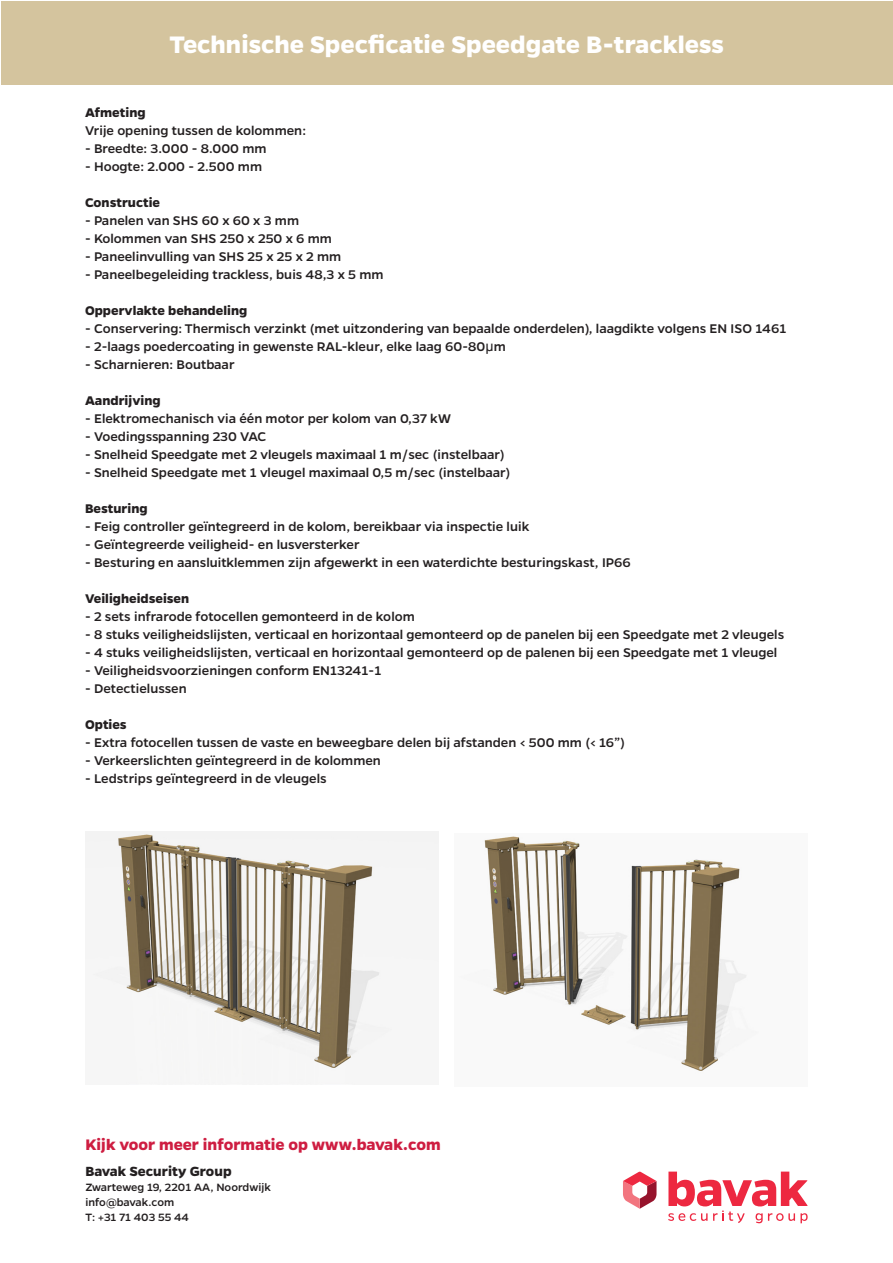
<style>
.page{position:relative;width:893px;height:1263px;background:#fff}
.page>*{position:absolute;margin:0;border:0;box-sizing:border-box;transform-origin:0 0}
.t1{font:700 27px "Gentona";color:#fff}
.KIJK_VOOR_MEER_URL{font:700 17.25px "Gentona";color:#ce1d41}
.KIJK_VOOR_MEER_URL-2{font:700 15px "Gentona";color:#231f20}
.t2{font:500 14.25px "Gentona";color:#231f20}
.t3{font:700 14.25px "Gentona";color:#231f20}
.KIJK_VOOR_MEER_URL-3{font:500 12px/15px "Gentona";letter-spacing:.005em;color:#231f20}
.s1{font-family:"Arial Narrow";font-weight:400}
</style>
<div class="page">
<div style="left:1px;top:1px;width:891px;height:83px;background:#d4c49e"></div>
<svg style="left:668px;top:1171px;width:140px;height:52px"></svg>
<svg style="left:623px;top:1171px;width:33px;height:38px"></svg>
<img style="left:85px;top:831px;width:353px;height:249px">
<img style="left:484px;top:836px;width:263px;height:235px">
<p class="t1" style="left:169px;top:29px;width:556px">Technische Specficatie Speedgate B-trackless</p>
<p class="t3" style="left:85px;top:104px;width:62px">Afmeting</p>
<p class="t2" style="left:85px;top:122px;width:222px">Vrije opening tussen de kolommen:</p>
<p class="t2" style="left:85px;top:140px;width:183px">- Breedte: 3.000 - 8.000 mm</p>
<p class="t2" style="left:85px;top:158px;width:179px">- Hoogte: 2.000 - 2.500 mm</p>
<p class="t3" style="left:85px;top:194px;width:77px">Constructie</p>
<p class="t2" style="left:85px;top:212px;width:216px">- Panelen van SHS 60 x 60 x 3 mm</p>
<p class="t2" style="left:85px;top:230px;width:248px">- Kolommen van SHS 250 x 250 x 6 mm</p>
<p class="t2" style="left:85px;top:248px;width:258px">- Paneelinvulling van SHS 25 x 25 x 2 mm</p>
<p class="t2" style="left:85px;top:266px;width:300px">- Paneelbegeleiding trackless, buis 48,3 x 5 mm</p>
<p class="t3" style="left:85px;top:302px;width:164px">Oppervlakte behandeling</p>
<p class="t2" style="left:85px;top:320px;width:703px">- Conservering: Thermisch verzinkt (met uitzondering van bepaalde onderdelen), laagdikte volgens EN ISO 1461</p>
<p class="t2" style="left:85px;top:338px;width:422px">- 2-laags poedercoating in gewenste RAL-kleur, elke laag 60-80<span class="s1">µ</span>m</p>
<p class="t2" style="left:85px;top:356px;width:151px">- Scharnieren: Boutbaar</p>
<p class="t3" style="left:85px;top:392px;width:77px">Aandrijving</p>
<p class="t2" style="left:85px;top:410px;width:367px">- Elektromechanisch via één motor per kolom van 0,37 kW</p>
<p class="t2" style="left:85px;top:428px;width:183px">- Voedingsspanning 230 VAC</p>
<p class="t2" style="left:85px;top:446px;width:421px">- Snelheid Speedgate met 2 vleugels maximaal 1 m/sec (instelbaar)</p>
<p class="t2" style="left:85px;top:464px;width:427px">- Snelheid Speedgate met 1 vleugel maximaal 0,5 m/sec (instelbaar)</p>
<p class="t3" style="left:85px;top:500px;width:64px">Besturing</p>
<p class="t2" style="left:85px;top:518px;width:446px">- Feig controller geïntegreerd in de kolom, bereikbaar via inspectie luik</p>
<p class="t2" style="left:85px;top:536px;width:276px">- Geïntegreerde veiligheid- en lusversterker</p>
<p class="t2" style="left:85px;top:554px;width:547px">- Besturing en aansluitklemmen zijn afgewerkt in een waterdichte besturingskast, IP66</p>
<p class="t3" style="left:85px;top:590px;width:106px">Veiligheidseisen</p>
<p class="t2" style="left:85px;top:608px;width:331px">- 2 sets infrarode fotocellen gemonteerd in de kolom</p>
<p class="t2" style="left:85px;top:626px;width:701px">- 8 stuks veiligheidslijsten, verticaal en horizontaal gemonteerd op de panelen bij een Speedgate met 2 vleugels</p>
<p class="t2" style="left:85px;top:644px;width:694px">- 4 stuks veiligheidslijsten, verticaal en horizontaal gemonteerd op de palenen bij een Speedgate met 1 vleugel</p>
<p class="t2" style="left:85px;top:662px;width:298px">- Veiligheidsvoorzieningen conform EN13241-1</p>
<p class="t2" style="left:85px;top:680px;width:103px">- Detectielussen</p>
<p class="t3" style="left:85px;top:716px;width:43px">Opties</p>
<p class="t2" style="left:85px;top:734px;width:542px">- Extra fotocellen tussen de vaste en beweegbare delen bij afstanden &lt; 500 mm (&lt; 16”)</p>
<p class="t2" style="left:85px;top:752px;width:297px">- Verkeerslichten geïntegreerd in de kolommen</p>
<p class="t2" style="left:85px;top:770px;width:243px">- Ledstrips geïntegreerd in de vleugels</p>
<p class="KIJK_VOOR_MEER_URL" style="left:85px;top:1135px;width:357px">Kijk voor meer informatie op www.bavak.com</p>
<p class="KIJK_VOOR_MEER_URL-2" style="left:85px;top:1162px;width:148px">Bavak Security Group</p>
<p class="KIJK_VOOR_MEER_URL-3" style="left:85px;top:1179px;width:187px">Zwarteweg 19, 2201 AA, Noordwijk info@bavak.com<br>T: +31 71 403 55 44</p>
</div>
